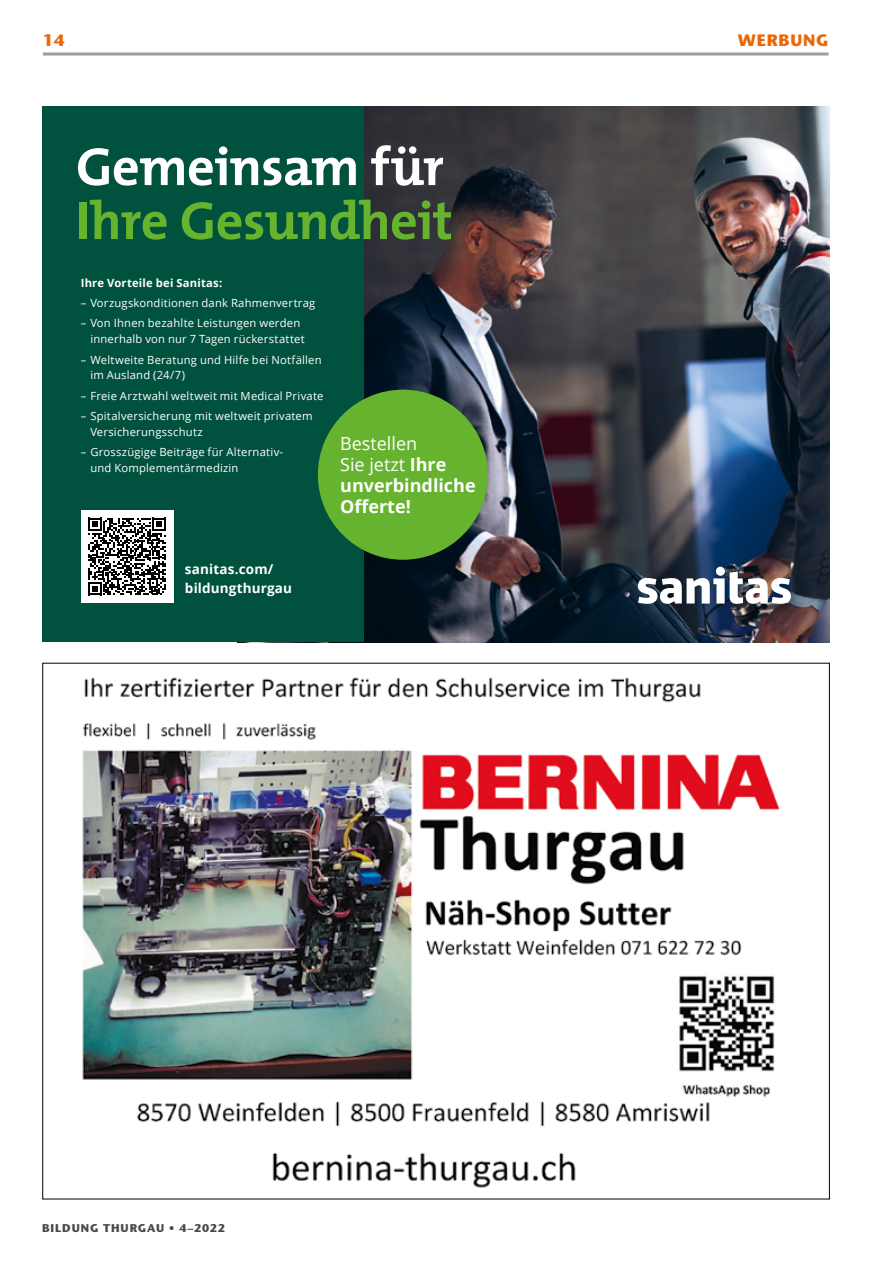
<style>
.page{position:relative;width:893px;height:1263px;background:#fff}
.page>*{position:absolute;margin:0;border:0;box-sizing:border-box;transform-origin:0 0}
.t1{font:54px "The Mix Bold Plain";letter-spacing:-.01em;color:#65b32e}
.t2{font:54px "The Mix Bold Plain";letter-spacing:-.01em;color:#fff}
.t3{font:700 18px/21px "Open Sans";color:#fff}
.t4{font:700 16.5px "Stone Sans Std";letter-spacing:.05em;color:#ec6608}
.t5{font:700 13.5px/19.2px "Open Sans";letter-spacing:.01em;color:#fff}
.t6{font:11.25px/15.9px "Open Sans";letter-spacing:.02em;color:#fff}
.t7{font:700 11.25px "Open Sans";letter-spacing:.015em;color:#fff}
.t8{font:700 11.25px "Stone Sans Std";letter-spacing:.075em;color:#4a4a49}
.s1{font-weight:400}
</style>
<div class="page">
<hr style="left:43px;top:53px;width:785px;height:3px;background:#9d9d9c">
<img style="left:82px;top:677px;width:698px;height:511px">
<img style="left:364px;top:106px;width:465px;height:536px">
<div style="left:43px;top:106px;width:321px;height:536px;background:#00513e"></div>
<div style="left:716px;top:567px;width:9px;height:9px;background:#fff;border-radius:50%"></div>
<img style="left:638px;top:571px;width:153px;height:33px">
<div style="left:318px;top:390px;width:170px;height:170px;background:#65b32e;border-radius:50%"></div>
<div style="left:81px;top:510px;width:92px;height:93px;background:#fff"></div>
<svg style="left:88px;top:518px;width:78px;height:77px"></svg>
<h3 class="t4" style="left:43px;top:31px;width:23px">14</h3>
<h3 class="t4" style="left:738px;top:31px;width:92px">WERBUNG</h3>
<h1 class="t2" style="left:76px;top:122px;width:369px">Gemeinsam für</h1>
<h1 class="t1" style="left:76px;top:176px;width:378px">Ihre Gesundheit</h1>
<p class="t7" style="left:81px;top:275px;width:143px">Ihre Vorteile bei Sanitas:</p>
<p class="t6" style="left:81px;top:295px;width:236px">– Vorzugskonditionen dank Rahmenvertrag</p>
<p class="t6" style="left:90px;top:315px;width:216px;text-indent:-10px">– Von Ihnen bezahlte Leistungen werden innerhalb von nur 7 Tagen rückerstattet</p>
<p class="t6" style="left:90px;top:351px;width:233px;text-indent:-10px">– Weltweite Beratung und Hilfe bei Notfällen im Ausland (24/7)</p>
<p class="t6" style="left:81px;top:387px;width:244px">– Freie Arztwahl weltweit mit Medical Private</p>
<p class="t6" style="left:90px;top:407px;width:224px;text-indent:-10px">– Spitalversicherung mit weltweit privatem<br>Versicherungsschutz</p>
<p class="t6" style="left:90px;top:443px;width:194px;text-indent:-10px">– Grosszügige Beiträge für Alternativ&shy;und Komplementärmedizin</p>
<h2 class="t3" style="left:340px;top:433px;width:137px"><span class="s1">Bestellen<br>Sie jetzt</span> Ihre unverbindliche<br>Offerte!</h2>
<p class="t5" style="left:185px;top:559px;width:109px">sanitas.com/ bildungthurgau</p>
<p class="t8" style="left:42px;top:1221px;width:184px">BILDUNG THURGAU • 4–2022</p>
</div>
